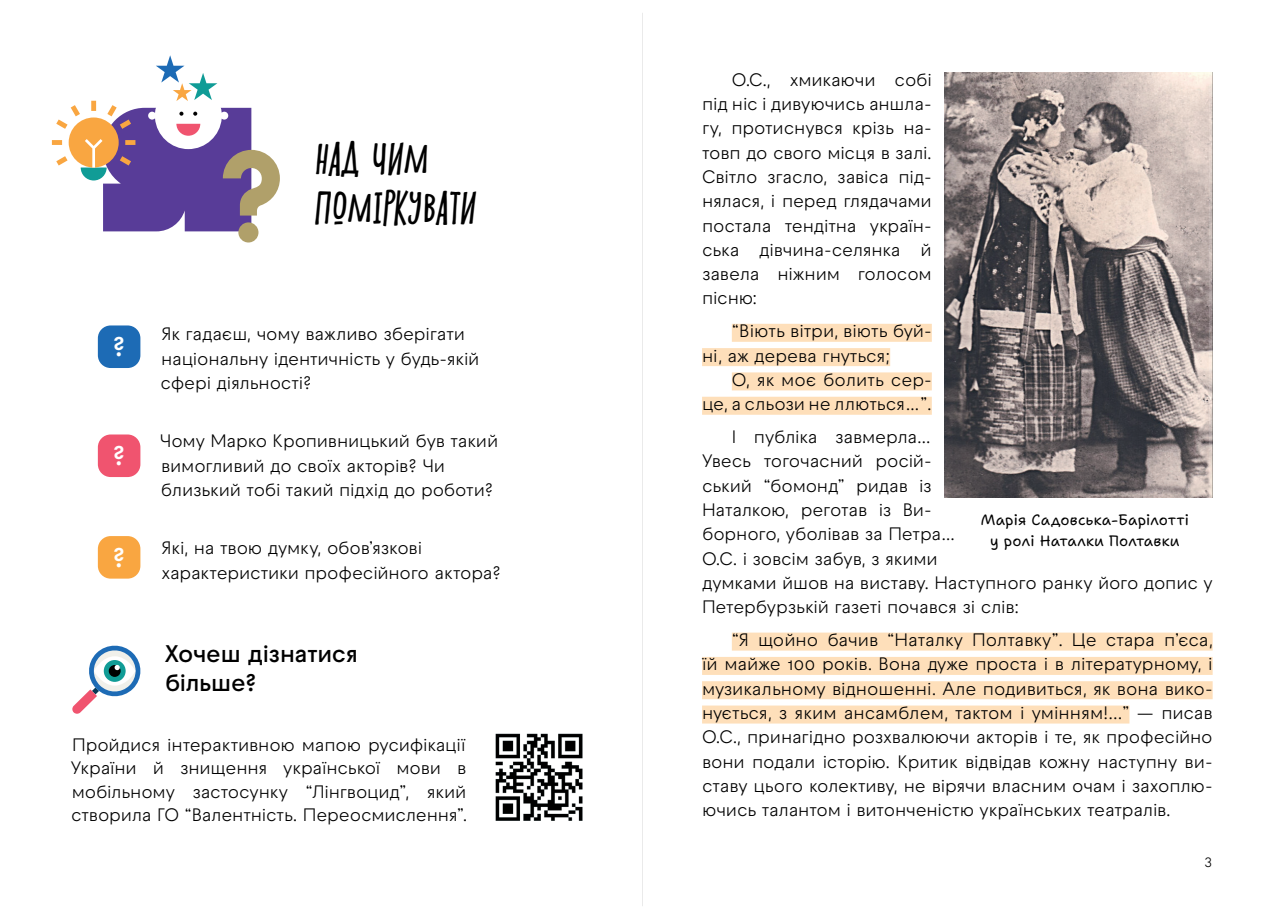
<style>
.page{position:relative;width:1285px;height:919px;background:#fff}
.page>*{position:absolute;margin:0;border:0;box-sizing:border-box;transform-origin:0 0}
.t1{font:italic 39px/48.8px "Shnobel";letter-spacing:-.025em;color:#000}
.t2{font:600 27px "Raptor V3 Premium";color:#fff}
.t3{font:600 24px/28.8px "Raptor V3 Premium";letter-spacing:-.015em;color:#000}
.t4{font:18px/24.3px "Raptor V3 Premium";letter-spacing:-.015em;color:#000}
.t5{font:15px/20.2px "Shantell Sans";letter-spacing:.01em;color:#000;text-align:center}
.t6{font:13.5px "Raptor V3 Premium";color:#000}
</style>
<div class="page">
<svg style="left:52px;top:55px;width:228px;height:187px"></svg>
<div style="left:98px;top:325px;width:42px;height:43px;background:#1d6bb5;border-radius:13px"></div>
<div style="left:98px;top:434px;width:42px;height:43px;background:#f0546f;border-radius:13px"></div>
<div style="left:98px;top:536px;width:42px;height:42px;background:#f9a641;border-radius:13px"></div>
<svg style="left:72px;top:645px;width:69px;height:69px"></svg>
<img style="left:495px;top:733px;width:88px;height:88px">
<div style="left:731px;top:324px;width:200px;height:18px;background:#fedfba"></div>
<div style="left:702px;top:348px;width:188px;height:18px;background:#fedfba"></div>
<div style="left:731px;top:372px;width:200px;height:18px;background:#fedfba"></div>
<div style="left:702px;top:396px;width:229px;height:18px;background:#fedfba"></div>
<div style="left:731px;top:632px;width:481px;height:18px;background:#fedfba"></div>
<div style="left:702px;top:657px;width:510px;height:18px;background:#fedfba"></div>
<div style="left:702px;top:681px;width:510px;height:18px;background:#fedfba"></div>
<div style="left:702px;top:705px;width:427px;height:18px;background:#fedfba"></div>
<img style="left:944px;top:72px;width:268px;height:425px">
<hr style="left:642px;top:13px;width:1px;height:893px;background:#000">
<h1 class="t1" style="left:315px;top:134px;width:163px">НАД ЧИМ<br>ПОМІРКУВАТИ</h1>
<h2 class="t2" style="left:112px;top:327px;width:14px">?</h2>
<h2 class="t2" style="left:112px;top:436px;width:14px">?</h2>
<h2 class="t2" style="left:112px;top:537px;width:14px">?</h2>
<p class="t4" style="left:160px;top:322px;width:320px">Як гадаєш, чому важливо зберігати національну ідентичність у будь-якій сфері діяльності?</p>
<p class="t4" style="left:160px;top:428px;width:340px">Чому Марко Кропивницький був такий вимогливий до своїх акторів? Чи близький тобі такий підхід до роботи?</p>
<p class="t4" style="left:161px;top:535px;width:341px">Які, на твою думку, обов’язкові характеристики професійного актора?</p>
<h3 class="t3" style="left:165px;top:638px;width:195px">Хочеш дізнатися більше?</h3>
<p class="t4" style="left:71px;top:732px;width:398px;line-height:23.4px;text-align:justify">Пройдися інтерактивною мапою русифікації України й знищення української мови в мобільному застосунку “Лінгвоцид”, який створила ГО “Валентність. Переосмислення”.</p>
<p class="t4" style="left:702px;top:67px;width:231px;text-align:justify;text-indent:30px">О.С., хмикаючи собі під ніс і дивуючись аншла&shy;гу, протиснувся крізь на&shy;товп до свого місця в залі.<br>Світло згасло, завіса під&shy;нялася, і перед глядачами постала тендітна україн&shy;ська дівчина-селянка й завела ніжним голосом пісню:</p>
<p class="t4" style="left:702px;top:319px;width:231px;text-indent:30px">“Віють вітри, віють буй&shy;ні, аж дерева гнуться;</p>
<p class="t4" style="left:702px;top:367px;width:231px;text-align:right">О, як моє болить сер&shy;це, а сльози не ллються…”.</p>
<p class="t4" style="left:702px;top:424px;width:512px;text-indent:30px">І публіка завмерла…<br>Увесь тогочасний росій-<br>ський “бомонд” ридав із<br>Наталкою, реготав із Ви-<br>борного, уболівав за Петра…<br>О.С. і зовсім забув, з якими<br>думками йшов на виставу. Наступного ранку його допис у<br>Петербурзькій газеті почався зі слів:</p>
<p class="t4" style="left:702px;top:627px;width:512px;text-align:justify;text-indent:30px">“Я щойно бачив “Наталку Полтавку”. Це стара п’єса, їй майже 100 років. Вона дуже проста і в літературному, і музикальному відношенні. Але подивиться, як вона вико&shy;нується, з яким ансамблем, тактом і умінням!...” — писав О.С., принагідно розхвалюючи акторів і те, як професійно вони подали історію. Критик відвідав кожну наступну ви&shy;ставу цього колективу, не вірячи власним очам і захоплю&shy;ючись талантом і витонченістю українських театралів.</p>
<p class="t5" style="left:980px;top:510px;width:210px">Марія Садовська-Барілотті у ролі Наталки Полтавки</p>
<p class="t6" style="left:1204px;top:852px;width:9px">3</p>
</div>
